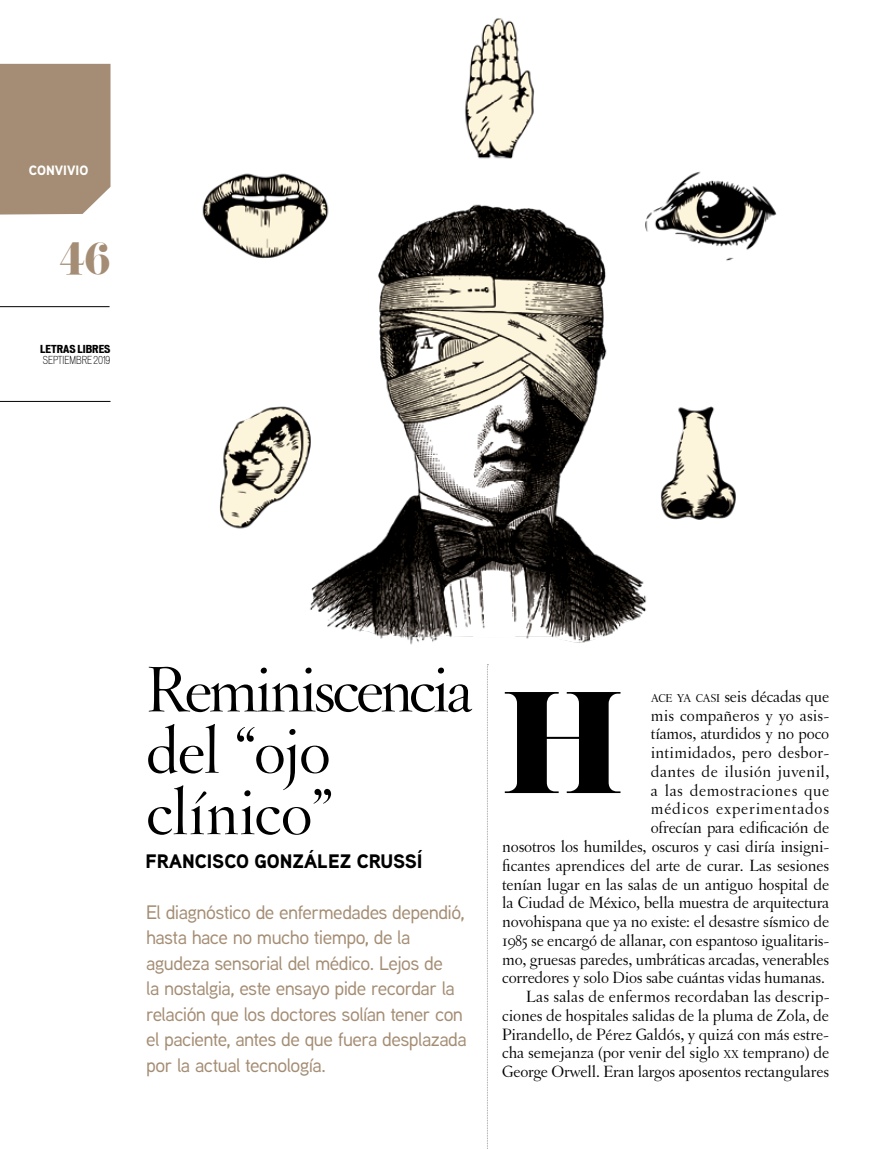
<style>
.page{position:relative;width:893px;height:1149px;background:#fff}
.page>*{position:absolute;margin:0;border:0;box-sizing:border-box;transform-origin:0 0}
.t1{font:126.15px "Eloquent JF";color:#000}
.t2{font:300 62.7px/61.3px "Hoefler Titling";letter-spacing:-.02em;color:#000}
.t3{font:39px "Eloquent JF";color:#a48d74}
.t4{font:500 19.5px/25.5px "Aaux Next";letter-spacing:-.03em;color:#a48d74}
.t5{font:900 19.5px "Aaux Pro";color:#000}
.t6{font:17.25px/18.8px "Letras Oldstyle";letter-spacing:-.01em;color:#000;text-align:right}
.t7{font:900 13.5px "Aaux Pro";color:#fff}
.t8{font:300 condensed 10.5px "Vonnes";color:#000}
.t9{font:700 expanded 10.5px "Vonnes";color:#000}
.s1{font-size:12.15px}
</style>
<div class="page">
<hr style="left:0;top:401px;width:111px;height:1px;background:#000">
<hr style="left:0;top:306px;width:110px;height:1px;background:#000">
<div style="left:0;top:64px;width:111px;height:151px;background:#a48d74"></div>
<svg style="left:487px;top:727px;width:1px;height:422px"></svg>
<img style="left:202px;top:18px;width:575px;height:709px">
<p class="t7" style="left:29px;top:161px;width:61px">CONVIVIO</p>
<h3 class="t3" style="left:60px;top:232px;width:52px">46</h3>
<p class="t9" style="left:40px;top:343px;width:72px">LETRAS LIBRES</p>
<p class="t8" style="left:43px;top:353px;width:69px">SEPTIEMBRE 2019</p>
<h2 class="t2" style="left:146px;top:654px;width:328px">Reminiscencia del “ojo clínico”</h2>
<p class="t5" style="left:146px;top:848px;width:278px">FRANCISCO GONZÁLEZ CRUSSÍ</p>
<p class="t4" style="left:146px;top:898px;width:322px">El diagnóstico de enfermedades dependió, hasta hace no mucho tiempo, de la agudeza sensorial del médico. Lejos de<br>la nostalgia, este ensayo pide recordar la relación que los doctores solían tener con el paciente, antes de que fuera desplazada por la actual tecnología.</p>
<p class="t6" style="left:502px;top:686px;width:329px"><span class="s1">ACE YA CASI</span> seis décadas que<br>mis compañeros y yo asis-<br>tíamos, aturdidos y no poco<br>intimidados, pero desbor-<br>dantes de ilusión juvenil,<br>a las demostraciones que<br>médicos experimentados<br>ofrecían para edificación de<br>nosotros los humildes, oscuros y casi diría insigni&shy;ficantes aprendices del arte de curar. Las sesiones tenían lugar en las salas de un antiguo hospital de la Ciudad de México, bella muestra de arquitectura novohispana que ya no existe: el desastre sísmico de 1985 se encargó de allanar, con espantoso igualitaris&shy;mo, gruesas paredes, umbráticas arcadas, venerables corredores y solo Dios sabe cuántas vidas humanas.<br>Las salas de enfermos recordaban las descrip&shy;ciones de hospitales salidas de la pluma de Zola, de Pirandello, de Pérez Galdós, y quizá con más estre&shy;cha semejanza (por venir del siglo <span class="s1">XX</span> temprano) de George Orwell. Eran largos aposentos rectangulares</p>
<h1 class="t1" style="left:502px;top:659px;width:122px">H</h1>
</div>
